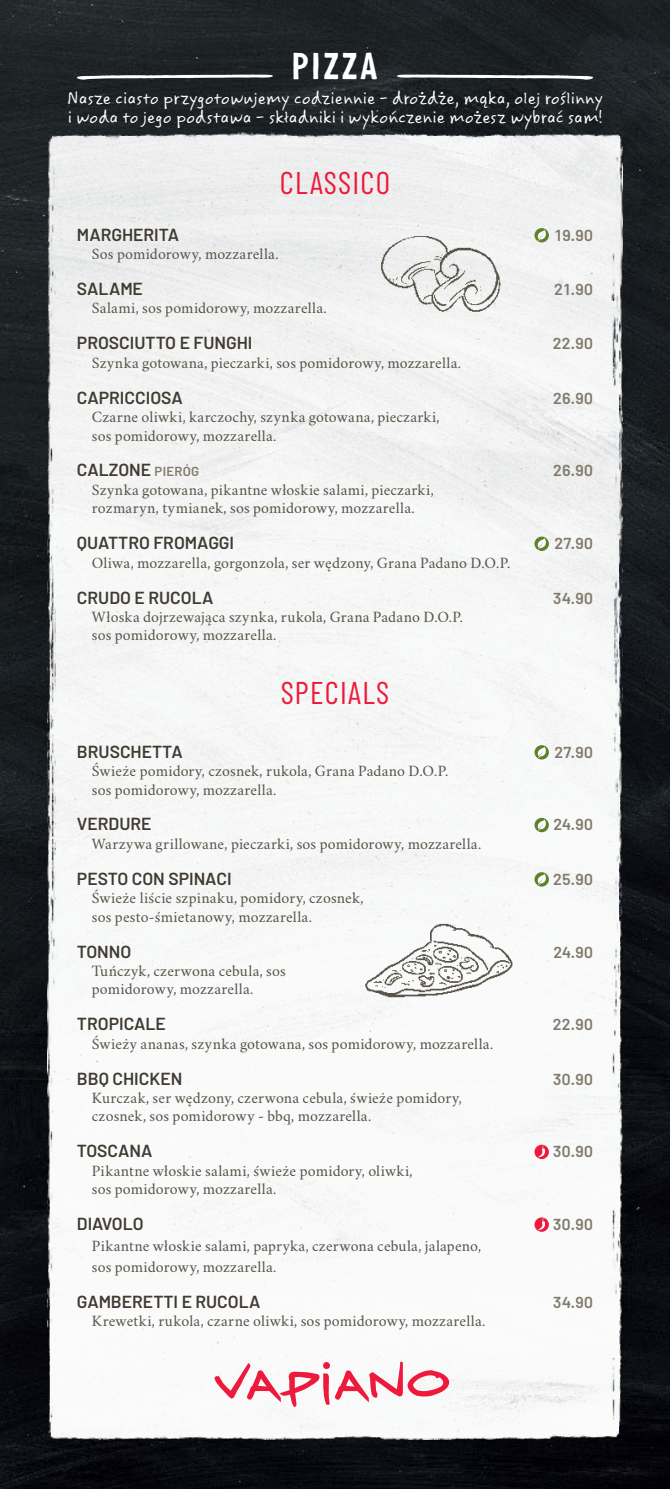
<style>
.page{position:relative;width:670px;height:1489px;background:#fff}
.page>*{position:absolute;margin:0;border:0;box-sizing:border-box;transform-origin:0 0}
.t1{font:700 38.5px "Vapiano Deco";letter-spacing:.07em;color:#fff}
.t2{font:31.5px "Barlow Condensed";letter-spacing:.04em;color:#ed1a3b}
.t3{font:19.25px/19.2px "Vapiano";letter-spacing:-.005em;color:#fff}
.t4{font:600 17.5px "Vapiano Sans";color:#403b32}
.t5{font:15.92px/18.4px "Crimson";letter-spacing:.01em;color:#585348}
.t6{font:600 15.92px "Vapiano Sans";letter-spacing:.02em;color:#817a6c}
.s1{font-size:13.12px;color:#817a6c}
</style>
<div class="page">
<img style="left:0;top:0;width:670px;height:1488px">
<img style="left:47px;top:132px;width:576px;height:1307px">
<svg style="left:534px;top:228px;width:15px;height:14px"></svg>
<svg style="left:537px;top:230px;width:9px;height:11px"></svg>
<svg style="left:534px;top:536px;width:15px;height:15px"></svg>
<svg style="left:537px;top:538px;width:9px;height:11px"></svg>
<svg style="left:534px;top:745px;width:15px;height:14px"></svg>
<svg style="left:537px;top:746px;width:9px;height:12px"></svg>
<svg style="left:534px;top:817px;width:15px;height:15px"></svg>
<svg style="left:537px;top:819px;width:9px;height:11px"></svg>
<svg style="left:534px;top:872px;width:15px;height:14px"></svg>
<svg style="left:537px;top:873px;width:9px;height:12px"></svg>
<svg style="left:534px;top:1144px;width:15px;height:14px"></svg>
<svg style="left:538px;top:1145px;width:7px;height:12px"></svg>
<div style="left:534px;top:1217px;width:15px;height:14px;background:#ed1a3b;border-radius:50%"></div>
<svg style="left:538px;top:1218px;width:7px;height:12px"></svg>
<svg style="left:76px;top:74px;width:197px;height:6px"></svg>
<svg style="left:397px;top:74px;width:197px;height:6px"></svg>
<svg style="left:215px;top:1361px;width:234px;height:45px"></svg>
<img style="left:371px;top:232px;width:134px;height:84px">
<img style="left:357px;top:919px;width:163px;height:88px">
<h1 class="t1" style="left:292px;top:47px;width:87px">PIZZA</h1>
<p class="t3" style="left:67px;top:88px;width:537px">Nasze ciasto przygotowujemy codziennie - drożdże, mąka, olej roślinny i woda to jego podstawa - składniki i wykończenie możesz wybrać sam!</p>
<h2 class="t2" style="left:280px;top:160px;width:112px">CLASSICO</h2>
<p class="t4" style="left:77px;top:223px;width:104px">MARGHERITA</p>
<p class="t6" style="left:554px;top:225px;width:41px">19.90</p>
<p class="t5" style="left:92px;top:243px;width:188px">Sos pomidorowy, mozzarella.</p>
<p class="t4" style="left:77px;top:278px;width:68px">SALAME</p>
<p class="t6" style="left:554px;top:279px;width:40px">21.90</p>
<p class="t5" style="left:92px;top:297px;width:236px">Salami, sos pomidorowy, mozzarella.</p>
<p class="t4" style="left:77px;top:332px;width:177px">PROSCIUTTO E FUNGHI</p>
<p class="t6" style="left:552px;top:334px;width:42px">22.90</p>
<p class="t5" style="left:92px;top:351px;width:371px">Szynka gotowana, pieczarki, sos pomidorowy, mozzarella.</p>
<p class="t4" style="left:77px;top:386px;width:107px">CAPRICCIOSA</p>
<p class="t6" style="left:553px;top:388px;width:41px">26.90</p>
<p class="t5" style="left:92px;top:406px;width:349px">Czarne oliwki, karczochy, szynka gotowana, pieczarki, sos pomidorowy, mozzarella.</p>
<p class="t4" style="left:77px;top:459px;width:124px">CALZONE <span class="s1">PIERÓG</span></p>
<p class="t6" style="left:553px;top:461px;width:41px">26.90</p>
<p class="t5" style="left:92px;top:478px;width:343px">Szynka gotowana, pikantne włoskie salami, pieczarki, rozmaryn, tymianek, sos pomidorowy, mozzarella.</p>
<p class="t4" style="left:77px;top:532px;width:159px">QUATTRO FROMAGGI</p>
<p class="t6" style="left:554px;top:533px;width:40px">27.90</p>
<p class="t5" style="left:92px;top:551px;width:420px">Oliwa, mozzarella, gorgonzola, ser wędzony, Grana Padano D.O.P.</p>
<p class="t4" style="left:77px;top:586px;width:138px">CRUDO E RUCOLA</p>
<p class="t6" style="left:553px;top:588px;width:42px">34.90</p>
<p class="t5" style="left:92px;top:605px;width:373px">Włoska dojrzewająca szynka, rukola, Grana Padano D.O.P. sos pomidorowy, mozzarella.</p>
<h2 class="t2" style="left:281px;top:670px;width:110px">SPECIALS</h2>
<p class="t4" style="left:77px;top:740px;width:107px">BRUSCHETTA</p>
<p class="t6" style="left:554px;top:742px;width:40px">27.90</p>
<p class="t5" style="left:92px;top:759px;width:358px">Świeże pomidory, czosnek, rukola, Grana Padano D.O.P. sos pomidorowy, mozzarella.</p>
<p class="t4" style="left:77px;top:813px;width:76px">VERDURE</p>
<p class="t6" style="left:553px;top:814px;width:41px">24.90</p>
<p class="t5" style="left:92px;top:832px;width:391px">Warzywa grillowane, pieczarki, sos pomidorowy, mozzarella.</p>
<p class="t4" style="left:77px;top:867px;width:156px">PESTO CON SPINACI</p>
<p class="t6" style="left:553px;top:869px;width:41px">25.90</p>
<p class="t5" style="left:92px;top:886px;width:273px">Świeże liście szpinaku, pomidory, czosnek, sos pesto-śmietanowy, mozzarella.</p>
<p class="t4" style="left:77px;top:940px;width:56px">TONNO</p>
<p class="t6" style="left:553px;top:941px;width:41px">24.90</p>
<p class="t5" style="left:92px;top:959px;width:196px">Tuńczyk, czerwona cebula, sos pomidorowy, mozzarella.</p>
<p class="t4" style="left:77px;top:1013px;width:90px">TROPICALE</p>
<p class="t6" style="left:552px;top:1014px;width:42px">22.90</p>
<p class="t5" style="left:92px;top:1032px;width:403px">Świeży ananas, szynka gotowana, sos pomidorowy, mozzarella.</p>
<p class="t4" style="left:77px;top:1067px;width:107px">BBQ CHICKEN</p>
<p class="t6" style="left:553px;top:1068px;width:42px">30.90</p>
<p class="t5" style="left:92px;top:1086px;width:371px">Kurczak, ser wędzony, czerwona cebula, świeże pomidory, czosnek, sos pomidorowy - bbq, mozzarella.</p>
<p class="t4" style="left:77px;top:1140px;width:77px">TOSCANA</p>
<p class="t6" style="left:553px;top:1141px;width:42px">30.90</p>
<p class="t5" style="left:92px;top:1159px;width:322px">Pikantne włoskie salami, świeże pomidory, oliwki, sos pomidorowy, mozzarella.</p>
<p class="t4" style="left:77px;top:1212px;width:68px">DIAVOLO</p>
<p class="t6" style="left:553px;top:1214px;width:42px">30.90</p>
<p class="t5" style="left:92px;top:1233px;width:391px;line-height:21px">Pikantne włoskie salami, papryka, czerwona cebula, jalapeno, sos pomidorowy, mozzarella.</p>
<p class="t4" style="left:77px;top:1290px;width:185px">GAMBERETTI E RUCOLA</p>
<p class="t6" style="left:553px;top:1292px;width:42px">34.90</p>
<p class="t5" style="left:92px;top:1309px;width:395px">Krewetki, rukola, czarne oliwki, sos pomidorowy, mozzarella.</p>
</div>
